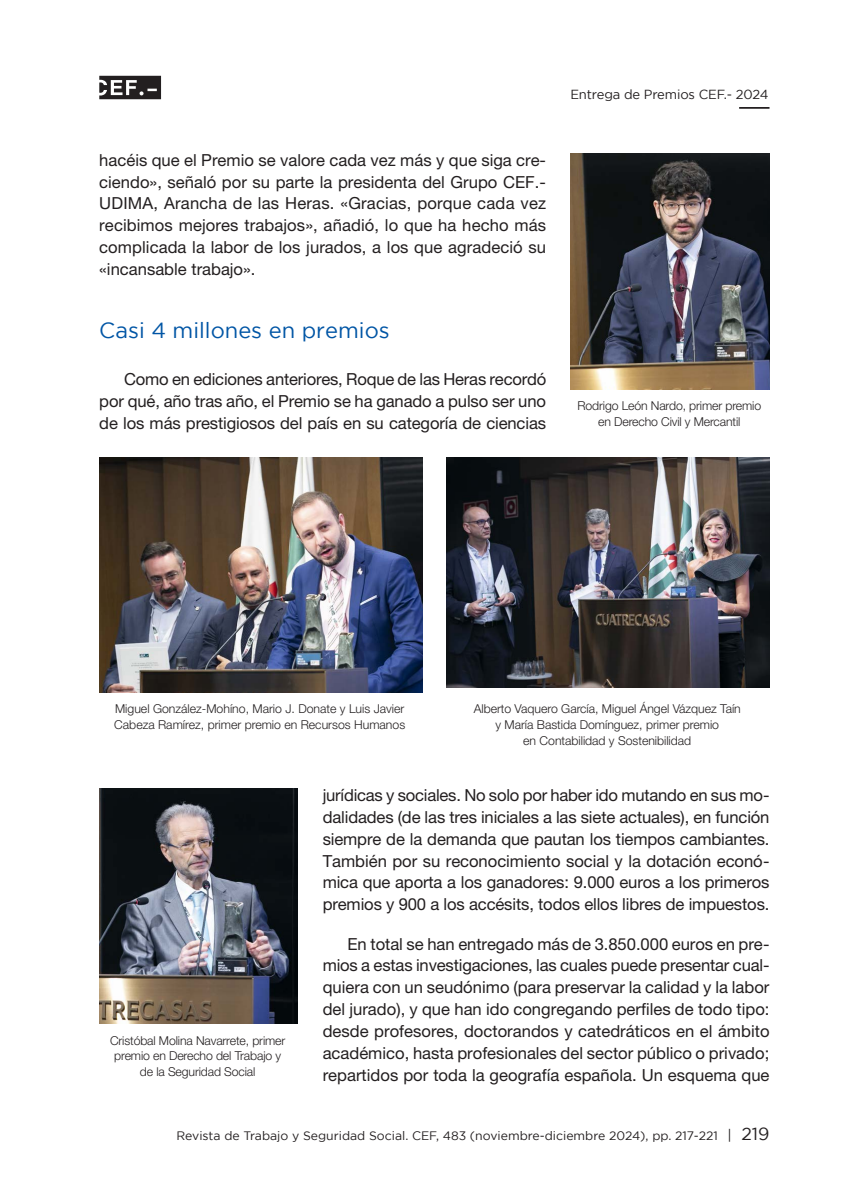
<style>
.page{position:relative;width:844px;height:1191px;background:#fff}
.page>*{position:absolute;margin:0;border:0;box-sizing:border-box;transform-origin:0 0}
.epígrafe_1_1{font:21.88px "Gotham";color:#0155a5}
.texto_normal{font:16.62px/21.9px "Helvetica Neue LT Std";letter-spacing:-.005em;color:#231f20;text-align:justify}
.t1{font:13.12px "Gotham";letter-spacing:-.01em;color:#231f20}
.t2{font:300 12.25px/15.8px "Helvetica Neue LT Std";color:#231f20;text-align:center}
.t3{font:12.25px "Gotham";color:#231f20}
.s1{font-size:14px}
.s2{font-size:17.5px}
</style>
<div class="page">
<hr style="left:739px;top:107px;width:30px;height:2px;background:#231f20">
<svg style="left:99px;top:76px;width:62px;height:23px"></svg>
<img style="left:570px;top:154px;width:199px;height:235px">
<img style="left:99px;top:788px;width:199px;height:236px">
<img style="left:99px;top:457px;width:323px;height:236px">
<img style="left:446px;top:457px;width:323px;height:230px">
<p class="texto_normal" style="left:99px;top:149px;width:448px">hacéis que el Premio se valore cada vez más y que siga cre&shy;ciendo», señaló por su parte la presidenta del Grupo CEF.- UDIMA, Arancha de las Heras. «Gracias, porque cada vez recibimos mejores trabajos», añadió, lo que ha hecho más complicada la labor de los jurados, a los que agradeció su «incansable trabajo».</p>
<p class="epígrafe_1_1" style="left:99px;top:318px;width:292px">Casi 4 millones en premios</p>
<p class="texto_normal" style="left:99px;top:368px;width:448px;text-indent:25px">Como en ediciones anteriores, Roque de las Heras recordó por qué, año tras año, el Premio se ha ganado a pulso ser uno de los más prestigiosos del país en su categoría de ciencias</p>
<p class="t1" style="left:570px;top:87px;width:200px">Entrega de Premios CEF.- 2024</p>
<p class="t2" style="left:577px;top:397px;width:185px">Rodrigo León Nardo, primer premio en Derecho Civil y Mercantil</p>
<p class="t2" style="left:114px;top:701px;width:292px;text-align:left">Miguel González-Mohíno, Mario J. Donate y Luis Javier<br>Cabeza Ramírez, primer premio en Recursos Humanos</p>
<p class="t2" style="left:473px;top:701px;width:268px">Alberto Vaquero García, Miguel Ángel Vázquez Taín y María Bastida Domínguez, primer premio<br>en Contabilidad y Sostenibilidad</p>
<p class="t2" style="left:110px;top:1032px;width:177px">Cristóbal Molina Navarrete, primer premio en Derecho del Trabajo y de la Seguridad Social</p>
<p class="texto_normal" style="left:322px;top:784px;width:448px">jurídicas y sociales. No solo por haber ido mutando en sus mo&shy;dalidades (de las tres iniciales a las siete actuales), en función siempre de la demanda que pautan los tiempos cambiantes.<br>También por su reconocimiento social y la dotación econó&shy;mica que aporta a los ganadores: 9.000 euros a los primeros premios y 900 a los accésits, todos ellos libres de impuestos.</p>
<p class="texto_normal" style="left:322px;top:932px;width:448px;text-indent:25px">En total se han entregado más de 3.850.000 euros en pre&shy;mios a estas investigaciones, las cuales puede presentar cual&shy;quiera con un seudónimo (para preservar la calidad y la labor del jurado), y que han ido congregando perfiles de todo tipo: desde profesores, doctorandos y catedráticos en el ámbito académico, hasta profesionales del sector público o privado; repartidos por toda la geografía española. Un esquema que</p>
<p class="t3" style="left:176px;top:1128px;width:594px">Revista de Trabajo y Seguridad Social. CEF, 483 (noviembre-diciembre 2024), pp. 217-221 <span class="s1">|</span> <span class="s2">219</span></p>
</div>
